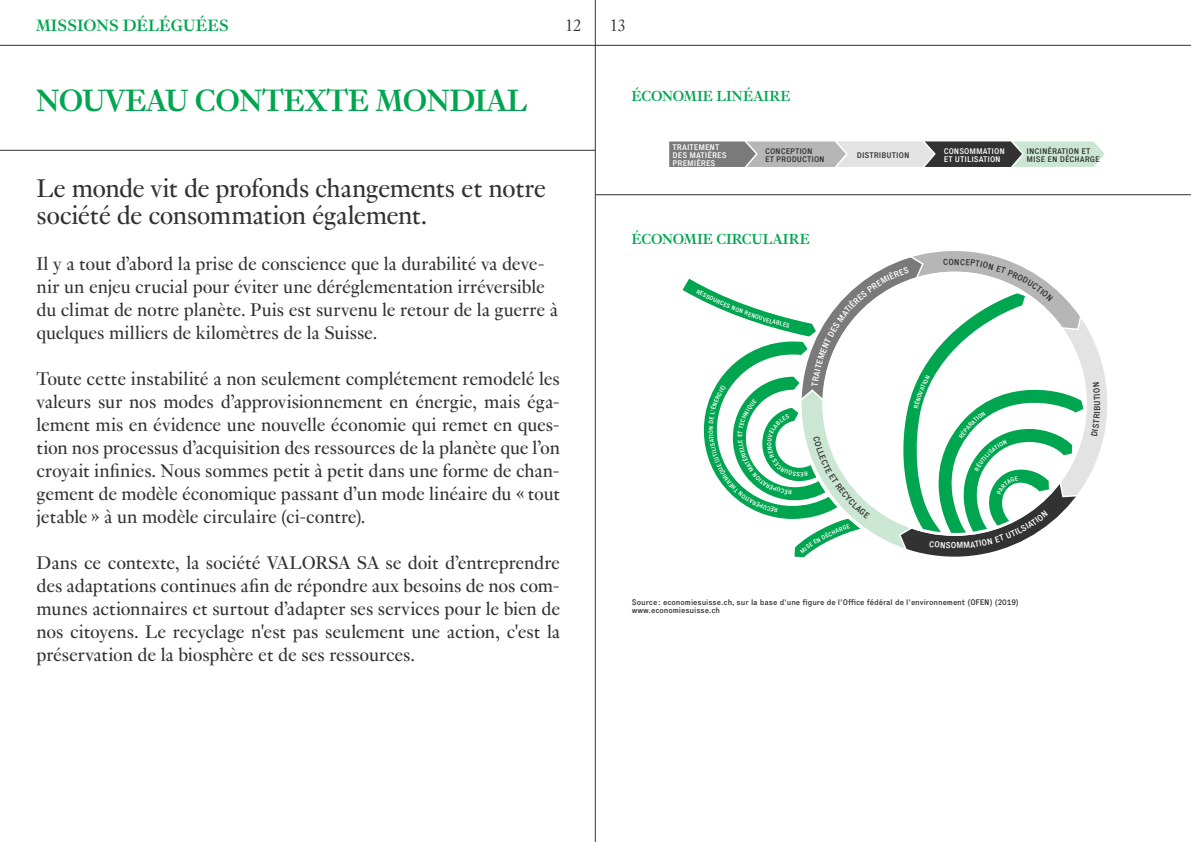
<style>
.page{position:relative;width:1191px;height:842px;background:#fff}
.page>*{position:absolute;margin:0;border:0;box-sizing:border-box;transform-origin:0 0}
.t1{font:700 33.8px "Genath";letter-spacing:-.01em;color:#00a54f}
.t2{font:28px/27px "Genath";letter-spacing:-.02em;color:#323232}
.t3{font:20px/23px "Genath";letter-spacing:-.005em;color:#323232;text-align:justify}
.t4{font:700 18px "Genath";letter-spacing:.01em;color:#00a54f}
.t5{font:300 18px "Genath";color:#323232}
.t6{font:700 16px "Genath";letter-spacing:.005em;color:#00a54f}
.t7{font:500 8.5px "Executive";color:#323232}
.t8{font:500 8.5px "Executive";color:#fff}
.t9{font:500 8px/8px "Executive";letter-spacing:-.01em;color:#323232}
.t10{font:500 8px/8px "Executive";color:#fff}
.t11{font:500 6px "Executive";color:#fff}
</style>
<div class="page">
<svg style="left:669px;top:141px;width:435px;height:26px;background:#a1a6a2"></svg>
<hr style="left:0;top:150px;width:595px;height:1px;background:#323232">
<hr style="left:0;top:45px;width:1191px;height:1px;background:#323232">
<hr style="left:595px;top:0;width:1px;height:842px;background:#323232">
<hr style="left:595px;top:195px;width:596px;height:1px;background:#323232">
<svg style="left:682px;top:251px;width:425px;height:307px"></svg>
<p class="t4" style="left:36px;top:12px;width:194px">MISSIONS DÉLÉGUÉES</p>
<p class="t5" style="left:565px;top:12px;width:18px">12</p>
<p class="t5" style="left:609px;top:12px;width:17px">13</p>
<h1 class="t1" style="left:36px;top:76px;width:492px">NOUVEAU CONTEXTE MONDIAL</h1>
<h2 class="t2" style="left:37px;top:172px;width:511px">Le monde vit de profonds changements et notre société de consommation également.</h2>
<p class="t3" style="left:37px;top:250px;width:523px;text-align:left">Il y a tout d’abord la prise de conscience que la durabilité va deve&shy;nir un enjeu crucial pour éviter une déréglementation irréversible du climat de notre planète. Puis est survenu le retour de la guerre à quelques milliers de kilomètres de la Suisse.</p>
<p class="t3" style="left:37px;top:365px;width:525px">Toute cette instabilité a non seulement complétement remodelé les valeurs sur nos modes d’approvisionnement en énergie, mais éga&shy;lement mis en évidence une nouvelle économie qui remet en ques&shy;tion nos processus d’acquisition des ressources de la planète que l’on croyait infinies. Nous sommes petit à petit dans une forme de chan&shy;gement de modèle économique passant d’un mode linéaire du « tout jetable » à un modèle circulaire (ci-contre).</p>
<p class="t3" style="left:37px;top:549px;width:525px">Dans ce contexte, la société VALORSA SA se doit d’entreprendre des adaptations continues afin de répondre aux besoins de nos com&shy;munes actionnaires et surtout d’adapter ses services pour le bien de nos citoyens. Le recyclage n'est pas seulement une action, c'est la préservation de la biosphère et de ses ressources.</p>
<p class="t6" style="left:631px;top:84px;width:160px">ÉCONOMIE LINÉAIRE</p>
<p class="t10" style="left:672px;top:143px;width:55px">TRAITEMENT<br>DES MATIÈRES<br>PREMIÈRES</p>
<p class="t9" style="left:765px;top:147px;width:61px">CONCEPTION<br>ET PRODUCTION</p>
<p class="t9" style="left:856px;top:151px;width:54px">DISTRIBUTION</p>
<p class="t10" style="left:943px;top:147px;width:63px">CONSOMMATION<br>ET UTILISATION</p>
<p class="t9" style="left:1026px;top:147px;width:74px">INCINÉRATION ET<br>MISE EN DÉCHARGE</p>
<p class="t6" style="left:631px;top:227px;width:180px">ÉCONOMIE CIRCULAIRE</p>
<p class="t11" style="left:707px;top:430px;width:6px;rotate:-90deg">N</p>
<p class="t11" style="left:736px;top:437px;width:5px;rotate:-90deg">E</p>
<p class="t8" style="left:950px;top:540px;width:7px">O</p>
<p class="t9" style="left:632px;top:598px;width:388px">Source : economiesuisse.ch, sur la base d'une figure de l'Office fédéral de l'environnement (OFEN) (2019) www.economiesuisse.ch</p>
<p class="t7" style="left:1092px;top:406px;width:7px;rotate:-90deg">U</p>
</div>
